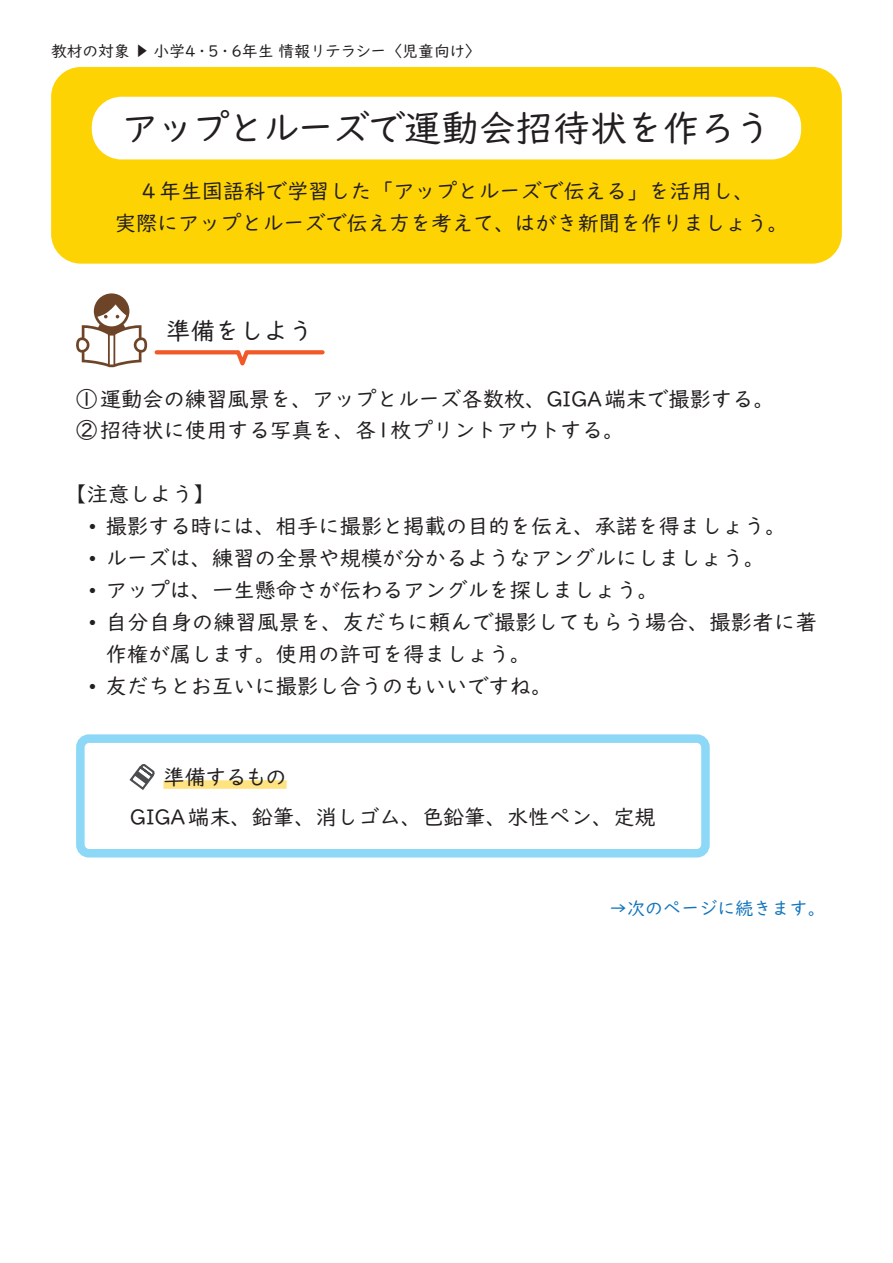
<style>
.page{position:relative;width:893px;height:1263px;background:#fff}
.page>*{position:absolute;margin:0;border:0;box-sizing:border-box;transform-origin:0 0}
.t1{font:37.2px "UD Digi Kyokasho Pro";letter-spacing:-.025em;color:#231f20}
.t2{font:24.45px "UD Digi Kyokasho Pro";color:#231f20}
.t3{font:21.3px/32px "UD Digi Kyokasho Pro";color:#231f20}
.t4{font:18px "UD Digi Kyokasho Pro";color:#1074bc}
.t5{font:15.9px "UD Digi Kyokasho Pro";color:#231f20}
.s1{font-size:13.8px}
</style>
<div class="page">
<div style="left:51px;top:67px;width:791px;height:197px;background:#fed304;border-radius:30px"></div>
<div style="left:92px;top:97px;width:709px;height:62px;background:#fff;border-radius:30px"></div>
<div style="left:76px;top:734px;width:634px;height:123px;border:9px solid #8dd7f7;border-radius:9px"></div>
<div style="left:163px;top:780px;width:124px;height:9px;background:#ffe380"></div>
<svg style="left:129px;top:764px;width:26px;height:26px"></svg>
<svg style="left:76px;top:293px;width:249px;height:75px"></svg>
<p class="t5" style="left:51px;top:37px;width:431px">教材の対象 <span class="s1">▶</span> 小学4・5・6年生 情報リテラシー〈児童向け〉</p>
<h1 class="t1" style="left:122px;top:97px;width:651px">アップとルーズで運動会招待状を作ろう</h1>
<p class="t3" style="left:115px;top:174px;width:676px;text-align:center">４年生国語科で学習した「アップとルーズで伝える」を活用し、<br>実際にアップとルーズで伝え方を考えて、はがき新聞を作りましょう。</p>
<p class="t2" style="left:166px;top:310px;width:148px">準備をしよう</p>
<p class="t3" style="left:76px;top:382px;width:700px">①運動会の練習風景を、アップとルーズ各数枚、GIGA端末で撮影する。<br>②招待状に使用する写真を、各1枚プリントアウトする。</p>
<p class="t3" style="left:65px;top:477px;width:150px">【注意しよう】</p>
<p class="t3" style="left:89px;top:509px;width:699px">• 撮影する時には、相手に撮影と掲載の目的を伝え、承諾を得ましょう。</p>
<p class="t3" style="left:89px;top:541px;width:678px">• ルーズは、練習の全景や規模が分かるようなアングルにしましょう。</p>
<p class="t3" style="left:89px;top:573px;width:571px">• アップは、一生懸命さが伝わるアングルを探しましょう。</p>
<p class="t3" style="left:106px;top:605px;width:713px;text-indent:-17px">• 自分自身の練習風景を、友だちに頼んで撮影してもらう場合、撮影者に著作権が属します。使用の許可を得ましょう。</p>
<p class="t3" style="left:89px;top:669px;width:465px">• 友だちとお互いに撮影し合うのもいいですね。</p>
<p class="t3" style="left:163px;top:759px;width:125px">準備するもの</p>
<p class="t3" style="left:130px;top:800px;width:527px">GIGA端末、鉛筆、消しゴム、色鉛筆、水性ペン、定規</p>
<p class="t4" style="left:609px;top:893px;width:218px">→次のページに続きます。</p>
</div>
